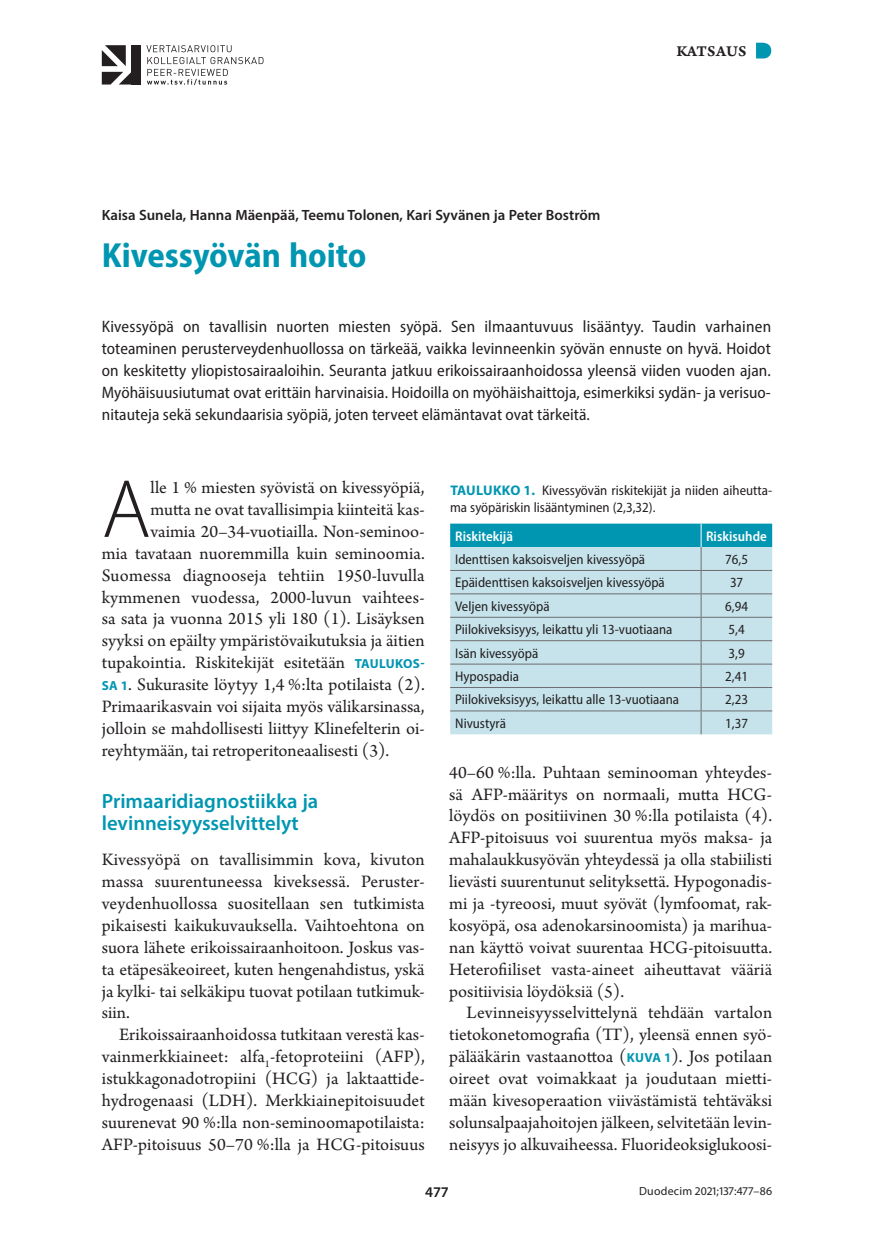
<style>
.page{position:relative;width:874px;height:1241px;background:#fff}
.page>*{position:absolute;margin:0;border:0;box-sizing:border-box;transform-origin:0 0}
.l_alkukirjain{font:300 83.3px "Myriad Pro";color:#231f20}
.o1{font:700 semi-condensed 35px "Myriad Pro";color:#0096b1}
.v1{font:600 20.65px/21.9px "Myriad Pro";color:#0096b1}
.l_ei_sis{font:18.38px/21.9px "Arno Pro";color:#231f20;text-align:justify}
.l_alkukirjain-2{font:18.38px "Arno Pro";color:#231f20}
.in{font:semi-condensed 16.62px/21.9px "Myriad Pro";letter-spacing:.005em;color:#231f20;text-align:justify}
.vinj{font:15.75px "Arno Pro Smbd Caption";letter-spacing:.005em;color:#231f20}
.k1{font:600 14.88px "Myriad Pro";color:#231f20}
.t{font:semi-condensed 14px/16.6px "Myriad Pro";color:#231f20}
.t_pl{font:600 semi-condensed 14px "Myriad Pro";color:#fff}
.Ala{font:11.9px "Myriad Pro";letter-spacing:.02em;color:#231f20}
.s1{font-family:"Myriad Pro";font-weight:700;font-size:13.12px;color:#0096b1}
.s2{font-weight:700;font-stretch:normal;color:#0096b1}
</style>
<div class="page">
<svg style="left:756px;top:43px;width:14px;height:15px"></svg>
<svg style="left:102px;top:45px;width:24px;height:21px"></svg>
<svg style="left:102px;top:72px;width:29px;height:12px"></svg>
<div style="left:131px;top:45px;width:10px;height:39px;background:#231f20"></div>
<svg style="left:146px;top:45px;width:117px;height:40px"></svg>
<svg style="left:450px;top:523px;width:321px;height:211px;background:#add6e0"></svg>
<p class="k1" style="left:102px;top:205px;width:500px">Kaisa Sunela, Hanna Mäenpää, Teemu Tolonen, Kari Syvänen ja Peter Boström</p>
<p class="o1" style="left:102px;top:232px;width:266px">Kivessyövän hoito</p>
<p class="vinj" style="left:676px;top:41px;width:71px">KATSAUS</p>
<p class="in" style="left:102px;top:315px;width:670px">Kivessyöpä on tavallisin nuorten miesten syöpä. Sen ilmaantuvuus lisääntyy. Taudin varhainen toteaminen perusterveydenhuollossa on tärkeää, vaikka levinneenkin syövän ennuste on hyvä. Hoidot on keskitetty yliopistosairaaloihin. Seuranta jatkuu erikoissairaanhoidossa yleensä viiden vuoden ajan.<br>Myöhäisuusiutumat ovat erittäin harvinaisia. Hoidoilla on myöhäishaittoja, esimerkiksi sydän- ja verisuo&shy;nitauteja sekä sekundaarisia syöpiä, joten terveet elämäntavat ovat tärkeitä.</p>
<p class="l_alkukirjain" style="left:102px;top:459px;width:50px">A</p>
<p class="l_alkukirjain-2" style="left:150px;top:477px;width:275px">lle 1 % miesten syövistä on kivessyöpiä,</p>
<p class="l_alkukirjain-2" style="left:150px;top:499px;width:275px">mutta ne ovat tavallisimpia kiinteitä kas-</p>
<p class="l_alkukirjain-2" style="left:150px;top:521px;width:275px">vaimia 20–34-vuotiailla. Non-seminoo-</p>
<p class="l_alkukirjain-2" style="left:102px;top:542px;width:324px">mia tavataan nuoremmilla kuin seminoomia.</p>
<p class="l_alkukirjain-2" style="left:102px;top:564px;width:324px">Suomessa diagnooseja tehtiin 1950-luvulla</p>
<p class="l_alkukirjain-2" style="left:102px;top:586px;width:324px">kymmenen vuodessa, 2000-luvun vaihtees-</p>
<p class="l_alkukirjain-2" style="left:102px;top:608px;width:324px">sa sata ja vuonna 2015 yli 180 (1). Lisäyksen</p>
<p class="l_alkukirjain-2" style="left:102px;top:630px;width:324px">syyksi on epäilty ympäristövaikutuksia ja äitien</p>
<p class="l_alkukirjain-2" style="left:102px;top:652px;width:324px">tupakointia. Riskitekijät esitetään <span class="s1">TAULUKOS-</span></p>
<p class="l_alkukirjain-2" style="left:102px;top:674px;width:324px"><span class="s1">SA 1</span>. Sukurasite löytyy 1,4 %:lta potilaista (2).</p>
<p class="l_alkukirjain-2" style="left:102px;top:696px;width:324px">Primaarikasvain voi sijaita myös välikarsinassa,</p>
<p class="l_alkukirjain-2" style="left:102px;top:717px;width:324px">jolloin se mahdollisesti liittyy Klinefelterin oi-</p>
<p class="l_alkukirjain-2" style="left:102px;top:739px;width:289px">reyhtymään, tai retroperitoneaalisesti (3).</p>
<p class="v1" style="left:102px;top:789px;width:218px">Primaaridiagnostiikka ja levinneisyysselvittelyt</p>
<p class="l_ei_sis" style="left:102px;top:849px;width:324px">Kivessyöpä on tavallisimmin kova, kivuton massa suurentuneessa kiveksessä. Peruster&shy;veydenhuollossa suositellaan sen tutkimista pikaisesti kaikukuvauksella. Vaihtoehtona on suora lähete erikoissairaanhoitoon. Joskus vas&shy;ta etäpesäkeoireet, kuten hengenahdistus, yskä ja kylki- tai selkäkipu tuovat potilaan tutkimuk&shy;siin.</p>
<p class="l_ei_sis" style="left:102px;top:1024px;width:324px;text-indent:17px">Erikoissairaanhoidossa tutkitaan verestä kas&shy;vainmerkkiaineet: alfa<sub>1</sub>-fetoproteiini (AFP), istukkagonadotropiini (HCG) ja laktaattide&shy;hydrogenaasi (LDH). Merkkiainepitoisuudet suurenevat 90 %:lla non-seminoomapotilaista:<br>AFP-pitoisuus 50–70 %:lla ja HCG-pitoisuus</p>
<p class="t" style="left:450px;top:481px;width:322px"><span class="s2">TAULUKKO 1.</span> Kivessyövän riskitekijät ja niiden aiheutta&shy;ma syöpäriskin lisääntyminen (2,3,32).</p>
<p class="t_pl" style="left:455px;top:527px;width:59px">Riskitekijä</p>
<p class="t_pl" style="left:705px;top:527px;width:62px">Riskisuhde</p>
<p class="t" style="left:455px;top:550px;width:191px">Identtisen kaksoisveljen kivessyöpä</p>
<p class="t" style="left:724px;top:550px;width:24px">76,5</p>
<p class="t" style="left:455px;top:574px;width:211px">Epäidenttisen kaksoisveljen kivessyöpä</p>
<p class="t" style="left:729px;top:574px;width:15px">37</p>
<p class="t" style="left:455px;top:597px;width:96px">Veljen kivessyöpä</p>
<p class="t" style="left:724px;top:597px;width:24px">6,94</p>
<p class="t" style="left:455px;top:621px;width:219px">Piilokiveksisyys, leikattu yli 13-vuotiaana</p>
<p class="t" style="left:728px;top:621px;width:18px">5,4</p>
<p class="t" style="left:455px;top:644px;width:85px">Isän kivessyöpä</p>
<p class="t" style="left:728px;top:644px;width:18px">3,9</p>
<p class="t" style="left:455px;top:667px;width:65px">Hypospadia</p>
<p class="t" style="left:724px;top:667px;width:24px">2,41</p>
<p class="t" style="left:455px;top:691px;width:225px">Piilokiveksisyys, leikattu alle 13-vuotiaana</p>
<p class="t" style="left:724px;top:691px;width:24px">2,23</p>
<p class="t" style="left:455px;top:714px;width:52px">Nivustyrä</p>
<p class="t" style="left:724px;top:714px;width:24px">1,37</p>
<p class="l_ei_sis" style="left:449px;top:762px;width:324px">40–60 %:lla. Puhtaan seminooman yhteydes&shy;sä AFP-määritys on normaali, mutta HCG&shy;löydös on positiivinen 30 %:lla potilaista (4).<br>AFP-pitoisuus voi suurentua myös maksa- ja mahalaukkusyövän yhteydessä ja olla stabiilisti lievästi suurentunut selityksettä. Hypogonadis&shy;mi ja ‑tyreoosi, muut syövät (lymfoomat, rak&shy;kosyöpä, osa adenokarsinoomista) ja marihua&shy;nan käyttö voivat suurentaa HCG-pitoisuutta.<br>Heterofiiliset vasta-aineet aiheuttavat vääriä positiivisia löydöksiä (5).</p>
<p class="l_ei_sis" style="left:449px;top:1002px;width:324px;text-indent:17px">Levinneisyysselvittelynä tehdään vartalon tietokonetomografia (TT), yleensä ennen syö&shy;pälääkärin vastaanottoa (<span class="s1">KUVA 1</span>). Jos potilaan oireet ovat voimakkaat ja joudutaan mietti&shy;mään kivesoperaation viivästämistä tehtäväksi solunsalpaajahoitojen jälkeen, selvitetään levin&shy;neisyys jo alkuvaiheessa. Fluorideoksiglukoosi-</p>
<p class="k1" style="left:425px;top:1182px;width:25px">477</p>
<p class="Ala" style="left:638px;top:1183px;width:134px">Duodecim 2021;137:477–86</p>
</div>
